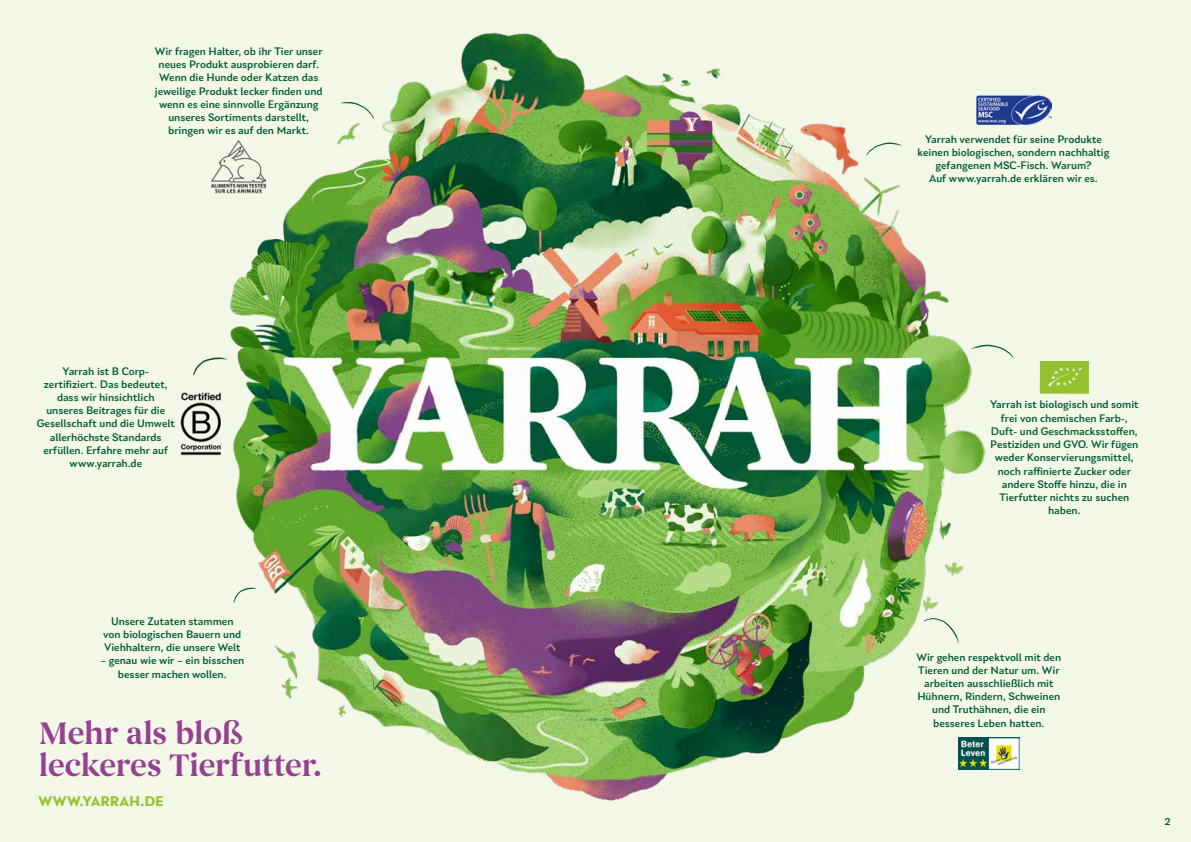
<style>
.page{position:relative;width:1191px;height:842px;background:#f2f7e8}
.page>*{position:absolute;margin:0;border:0;box-sizing:border-box;transform-origin:0 0}
.t1{font:31.9px/32px "Begum YARRAH Semibold";letter-spacing:-.025em;color:#954091}
.t2{font:700 14.1px "Laca Text";letter-spacing:-.005em;color:#95c230}
.t3{font:500 11px/13.2px "Laca Text";letter-spacing:-.005em;color:#005b31;text-align:center}
.t4{font:500 10px "Laca Text";color:#005b31}
</style>
<div class="page">
<img style="left:211px;top:32px;width:815px;height:769px">
<svg style="left:866px;top:142px;width:36px;height:13px"></svg>
<svg style="left:340px;top:102px;width:34px;height:17px"></svg>
<svg style="left:971px;top:345px;width:42px;height:12px"></svg>
<svg style="left:193px;top:357px;width:34px;height:19px"></svg>
<svg style="left:923px;top:618px;width:35px;height:25px"></svg>
<img style="left:180px;top:386px;width:47px;height:70px">
<div style="left:1040px;top:361px;width:48px;height:32px;background:#95c230"></div>
<svg style="left:1048px;top:367px;width:33px;height:20px"></svg>
<svg style="left:233px;top:587px;width:23px;height:16px"></svg>
<img style="left:958px;top:737px;width:61px;height:32px">
<img style="left:212px;top:140px;width:53px;height:54px">
<img style="left:976px;top:96px;width:75px;height:29px">
<p class="t3" style="left:155px;top:45px;width:169px">Wir fragen Halter, ob ihr Tier unser neues Produkt ausprobieren darf.<br>Wenn die Hunde oder Katzen das jeweilige Produkt lecker finden und wenn es eine sinnvolle Ergänzung unseres Sortiments darstellt, bringen wir es auf den Markt.</p>
<p class="t3" style="left:37px;top:364px;width:139px">Yarrah ist B Corp&shy;zertifiziert. Das bedeutet, dass wir hinsichtlich<br>unseres Beitrages für die<br>Gesellschaft und die Umwelt allerhöchste Standards erfüllen. Erfahre mehr auf www.yarrah.de</p>
<p class="t3" style="left:103px;top:615px;width:140px">Unsere Zutaten stammen von biologischen Bauern und<br>Viehhaltern, die unsere Welt</p>
<p class="t3" style="left:100px;top:654px;width:145px">– genau wie wir – ein bisschen besser machen wollen.</p>
<h1 class="t1" style="left:38px;top:718px;width:285px">Mehr als bloß leckeres Tierfutter.</h1>
<p class="t2" style="left:39px;top:793px;width:126px">WWW.YARRAH.DE</p>
<p class="t3" style="left:917px;top:132px;width:193px">Yarrah verwendet für seine Produkte keinen biologischen, sondern nachhaltig gefangenen MSC-Fisch. Warum?<br>Auf www.yarrah.de erklären wir es.</p>
<p class="t3" style="left:990px;top:398px;width:150px">Yarrah ist biologisch und somit frei von chemischen Farb-,<br>Duft- und Geschmacksstoffen,<br>Pestiziden und GVO. Wir fügen weder Konservierungsmittel, noch raffinierte Zucker oder andere Stoffe hinzu, die in<br>Tierfutter nichts zu suchen haben.</p>
<p class="t3" style="left:916px;top:650px;width:146px">Wir gehen respektvoll mit den<br>Tieren und der Natur um. Wir arbeiten ausschließlich mit<br>Hühnern, Rindern, Schweinen und Truthähnen, die ein besseres Leben hatten.</p>
<p class="t4" style="left:1164px;top:816px;width:8px">2</p>
</div>
